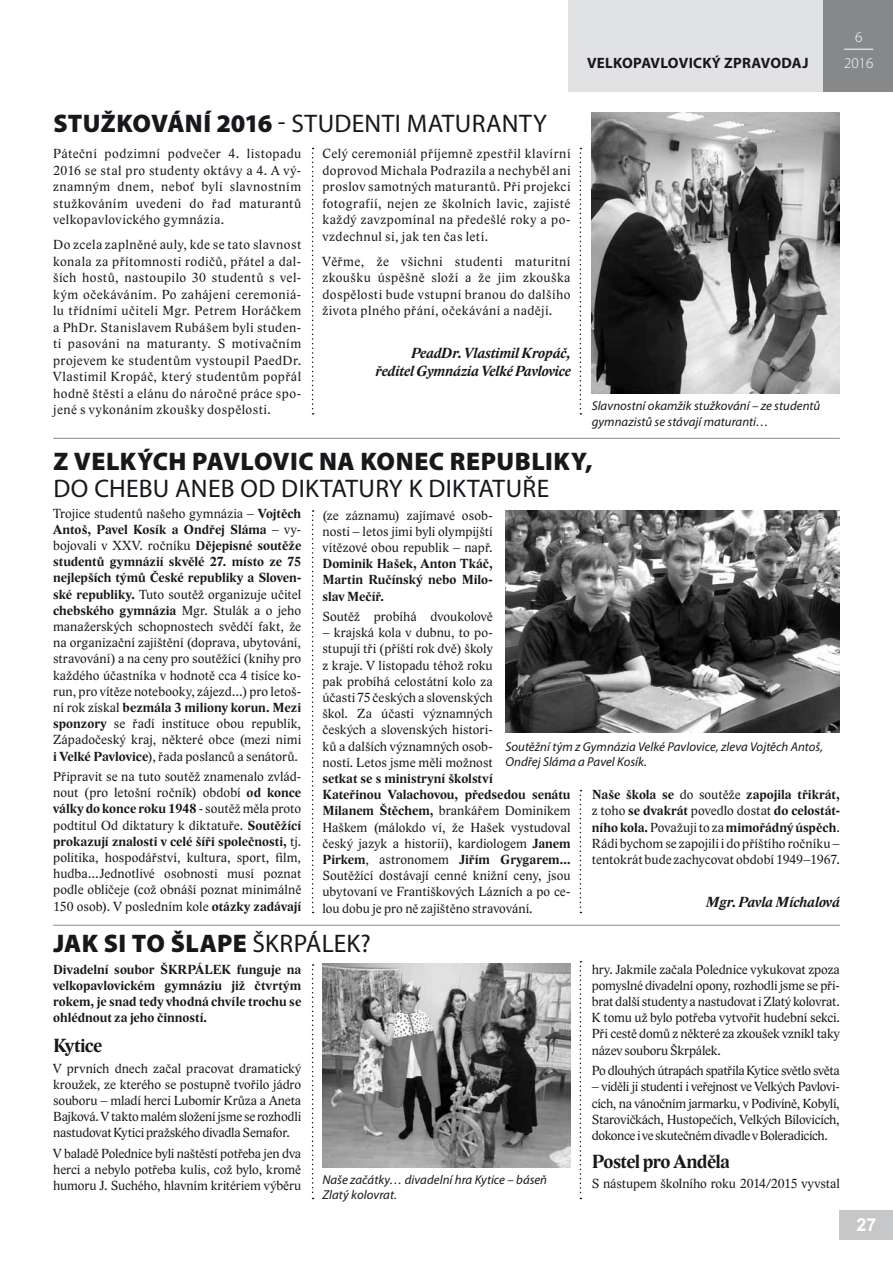
<style>
.page{position:relative;width:893px;height:1263px;background:#fff}
.page>*{position:absolute;margin:0;border:0;box-sizing:border-box;transform-origin:0 0}
.t1{font:25.5px "Myriad Pro";letter-spacing:.015em;color:#1a171c}
.t2{font:900 25.5px "Myriad Pro";letter-spacing:.015em;color:#1a171c}
.t3{font:700 19.5px "Lido ST";letter-spacing:-.025em;color:#1a171c}
.t4{font:700 18px "Arial";color:#fff}
.t5{font:italic 700 15px/18px "Lido ST";color:#1a171c;text-align:right}
.t6{font:700 15px "Myriad Pro";letter-spacing:.02em;color:#1a171c}
.t7{font:300 15px/25.8px "Myriad Pro";color:#fff;text-align:center}
.t8{font:13.5px/16.2px "Lido ST";letter-spacing:.005em;color:#1a171c;text-align:justify}
.t9{font:700 13.5px/16.2px "Lido ST";letter-spacing:.005em;color:#1a171c;text-align:justify}
.t10{font:13.5px "Lido ST";letter-spacing:-.025em;color:#1a171c}
.t11{font:italic 12.9px/15.5px "Myriad Pro";color:#1a171c}
.s1{font-weight:900}
.s2{font-weight:700}
.s3{font-weight:400}
</style>
<div class="page">
<div style="left:569px;top:0;width:324px;height:91px;background:#e1e2e3"></div>
<div style="left:840px;top:1210px;width:53px;height:29px;background:#c6c7c8"></div>
<div style="left:824px;top:0;width:69px;height:91px;background:#87888a"></div>
<svg style="left:844px;top:49px;width:29px;height:1px"></svg>
<hr style="left:53px;top:438px;width:787px;height:1px;background:#87888a">
<hr style="left:53px;top:925px;width:787px;height:1px;background:#87888a">
<img style="left:592px;top:113px;width:248px;height:280px">
<img style="left:505px;top:510px;width:335px;height:223px">
<img style="left:322px;top:963px;width:248px;height:204px">
<svg style="left:312px;top:148px;width:2px;height:267px"></svg>
<svg style="left:312px;top:510px;width:2px;height:403px"></svg>
<svg style="left:312px;top:964px;width:2px;height:235px"></svg>
<svg style="left:580px;top:148px;width:1px;height:267px"></svg>
<svg style="left:580px;top:790px;width:1px;height:123px"></svg>
<svg style="left:580px;top:961px;width:1px;height:238px"></svg>
<p class="t6" style="left:587px;top:53px;width:223px">VELKOPAVLOVICKÝ ZPRAVODAJ</p>
<h1 class="t1" style="left:53px;top:108px;width:495px"><span class="s1">STUŽKOVÁNÍ 2016</span> - studenti maturanty</h1>
<p class="t8" style="left:53px;top:146px;width:250px">Páteční podzimní podvečer 4. listopadu 2016 se stal pro studenty oktávy a 4. A vý&shy;znamným dnem, neboť byli slavnostním stužkováním uvedeni do řad maturantů velkopavlovického gymnázia.</p>
<p class="t8" style="left:53px;top:237px;width:250px">Do zcela zaplněné auly, kde se tato slavnost konala za přítomnosti rodičů, přátel a dal&shy;ších hostů, nastoupilo 30 studentů s vel&shy;kým očekáváním. Po zahájení ceremoniá&shy;lu třídními učiteli Mgr. Petrem Horáčkem a PhDr. Stanislavem Rubášem byli studen&shy;ti pasováni na maturanty. S motivačním projevem ke studentům vystoupil PaedDr.<br>Vlastimil Kropáč, který studentům popřál hodně štěstí a elánu do náročné práce spo&shy;jené s vykonáním zkoušky dospělosti.</p>
<p class="t8" style="left:322px;top:145px;width:250px">Celý ceremoniál příjemně zpestřil klavírní doprovod Michala Podrazila a nechyběl ani proslov samotných maturantů. Při projekci fotografií, nejen ze školních lavic, zajisté každý zavzpomínal na předešlé roky a po&shy;vzdechnul si, jak ten čas letí.</p>
<p class="t8" style="left:322px;top:253px;width:250px">Věřme, že všichni studenti maturitní zkoušku úspěšně složí a že jim zkouška dospělosti bude vstupní branou do dalšího života plného přání, očekávání a nadějí.</p>
<p class="t5" style="left:376px;top:344px;width:196px">PeadDr. Vlastimil Kropáč, ředitel Gymnázia Velké Pavlovice</p>
<p class="t11" style="left:592px;top:398px;width:230px">Slavnostní okamžik stužkování – ze studentů gymnazistů se stávají maturanti…</p>
<h1 class="t2" style="left:53px;top:447px;width:541px">ZVELKÝCH PAVLOVIC NA KONEC REPUBLIKY,</h1>
<h1 class="t1" style="left:53px;top:473px;width:497px">do Chebu aneb Od diktatury k diktatuře</h1>
<p class="t7" style="left:844px;top:24px;width:31px">6<br>2016</p>
<p class="t8" style="left:53px;top:505px;width:250px">Trojice studentů našeho gymnázia – <span class="s2">Vojtěch Antoš, Pavel Kosík a Ondřej Sláma</span> – vy&shy;bojovali v XXV. ročníku <span class="s2">Dějepisné soutěže studentů gymnázií skvělé 27. místo ze 75 nejlepších týmů České republiky a Sloven&shy;ské republiky.</span> Tuto soutěž organizuje učitel <span class="s2">chebského gymnázia</span> Mgr. Stulák a o jeho manažerských schopnostech svědčí fakt, že na organizační zajištění (doprava, ubytování, stravování) a na ceny pro soutěžící (knihy pro každého účastníka v hodnotě cca 4 tisíce ko&shy;run, pro vítěze notebooky, zájezd…) pro letoš&shy;ní rok získal <span class="s2">bezmála 3 miliony korun. Mezi sponzory</span> se řadí instituce obou republik, Západočeský kraj, některé obce (mezi nimi <span class="s2">i Velké Pavlovice</span>), řada poslanců a senátorů.</p>
<p class="t8" style="left:53px;top:768px;width:250px">Připravit se na tuto soutěž znamenalo zvlád&shy;nout (pro letošní ročník) období <span class="s2">od konce války do konce roku 1948</span> - soutěž měla proto podtitul Od diktatury k diktatuře. <span class="s2">Soutěžící prokazují znalosti v celé šíři společnosti,</span> tj. politika, hospodářství, kultura, sport, film, hudba…Jednotlivé osobnosti musí poznat podle obličeje (což obnáší poznat minimálně 150 osob). V posledním kole <span class="s2">otázky zadávají</span></p>
<p class="t8" style="left:322px;top:507px;width:172px">(ze záznamu) zajímavé osob&shy;nosti – letos jimi byli olympijští vítězové obou republik – např.</p>
<p class="t9" style="left:322px;top:556px;width:172px">Dominik Hašek, Anton Tkáč, Martin Ručínský nebo Milo&shy;slav Mečíř.</p>
<p class="t8" style="left:322px;top:608px;width:172px">Soutěž probíhá dvoukolově</p>
<p class="t8" style="left:322px;top:625px;width:172px">– krajská kola v dubnu, to po&shy;stupují tři (příští rok dvě) školy z kraje. V listopadu téhož roku pak probíhá celostátní kolo za účasti 75 českých a slovenských škol. Za účasti významných českých a slovenských histori&shy;ků a dalších významných osob&shy;ností. Letos jsme měli možnost</p>
<p class="t8" style="left:322px;top:770px;width:250px;text-align:left"><span class="s2">setkat se s ministryní školství<br>Kateřinou Valachovou, předsedou senátu Milanem Štěchem,</span> brankářem Dominikem Haškem (málokdo ví, že Hašek vystudoval český jazyk a historii), kardiologem <span class="s2">Janem Pirkem</span>, astronomem <span class="s2">Jiřím Grygarem...<br></span>Soutěžící dostávají cenné knižní ceny, jsou ubytovaní ve Františkových Lázních a po ce&shy;lou dobu je pro ně zajištěno stravování.</p>
<p class="t11" style="left:505px;top:739px;width:319px">Soutěžní tým z Gymnázia Velké Pavlovice, zleva Vojtěch Antoš,<br>Ondřej Sláma a Pavel Kosík.</p>
<p class="t8" style="left:592px;top:787px;width:250px"><span class="s2">Naše škola se</span> do soutěže <span class="s2">zapojila třikrát, </span>z toho <span class="s2">se dvakrát</span> povedlo dostat <span class="s2">do celostát&shy;ního kola.</span> Považuji to za <span class="s2">mimořádný úspěch</span>.<br>Rádi bychom se zapojili i do příštího ročníku – tentokrát bude zachycovat období 1949–1967.</p>
<p class="t5" style="left:706px;top:893px;width:135px">Mgr. Pavla Míchalová</p>
<h1 class="t2" style="left:53px;top:928px;width:214px">JAK SI TO ŠLAPE <span class="s3">ŠKRP</span></h1>
<h1 class="t1" style="left:306px;top:927px;width:67px">ÁLEK?</h1>
<p class="t9" style="left:53px;top:961px;width:250px">Divadelní soubor ŠKRPÁLEK funguje na velkopavlovickém gymnáziu již čtvrtým rokem, je snad tedy vhodná chvíle trochu se ohlédnout za jeho činností.</p>
<h2 class="t3" style="left:53px;top:1034px;width:50px">Kytice</h2>
<p class="t8" style="left:53px;top:1060px;width:250px">V prvních dnech začal pracovat dramatický kroužek, ze kterého se postupně tvořilo jádro souboru – mladí herci Lubomír Krůza a Aneta Bajková. V takto malém složení jsme se rozhodli nastudovat Kytici pražského divadla Semafor.</p>
<p class="t8" style="left:53px;top:1145px;width:250px">V baladě Polednice byli naštěstí potřeba jen dva herci a nebylo potřeba kulis, což bylo, kromě humoru J. Suchého, hlavním kritériem výběru</p>
<p class="t11" style="left:322px;top:1171px;width:226px">Naše začátky… divadelní hra Kytice – báseň<br>Zlatý kolovrat.</p>
<p class="t8" style="left:592px;top:961px;width:250px">hry. Jakmile začala Polednice vykukovat zpoza pomyslné divadelní opony, rozhodli jsme se při&shy;brat další studenty a nastudovat i Zlatý kolovrat.<br>K tomu už bylo potřeba vytvořit hudební sekci.<br>Při cestě domů z některé za zkoušek vznikl taky název souboru Škrpálek.</p>
<p class="t10" style="left:592px;top:1062px;width:250px">Po dlouhých útrapách spatřila Kytice světlo světa</p>
<p class="t8" style="left:592px;top:1079px;width:250px">– viděli ji studenti i veřejnost ve Velkých Pavlovi&shy;cích, na vánočním jarmarku, v Podivíně, Kobylí, Starovičkách, Hustopečích, Velkých Bílovicích, dokonce i ve skutečném divadle v Boleradicích.</p>
<h2 class="t3" style="left:592px;top:1149px;width:140px">Postel pro Anděla</h2>
<p class="t8" style="left:592px;top:1175px;width:250px">S nástupem školního roku 2014/2015 vyvstal</p>
<h3 class="t4" style="left:856px;top:1212px;width:22px">27</h3>
</div>
